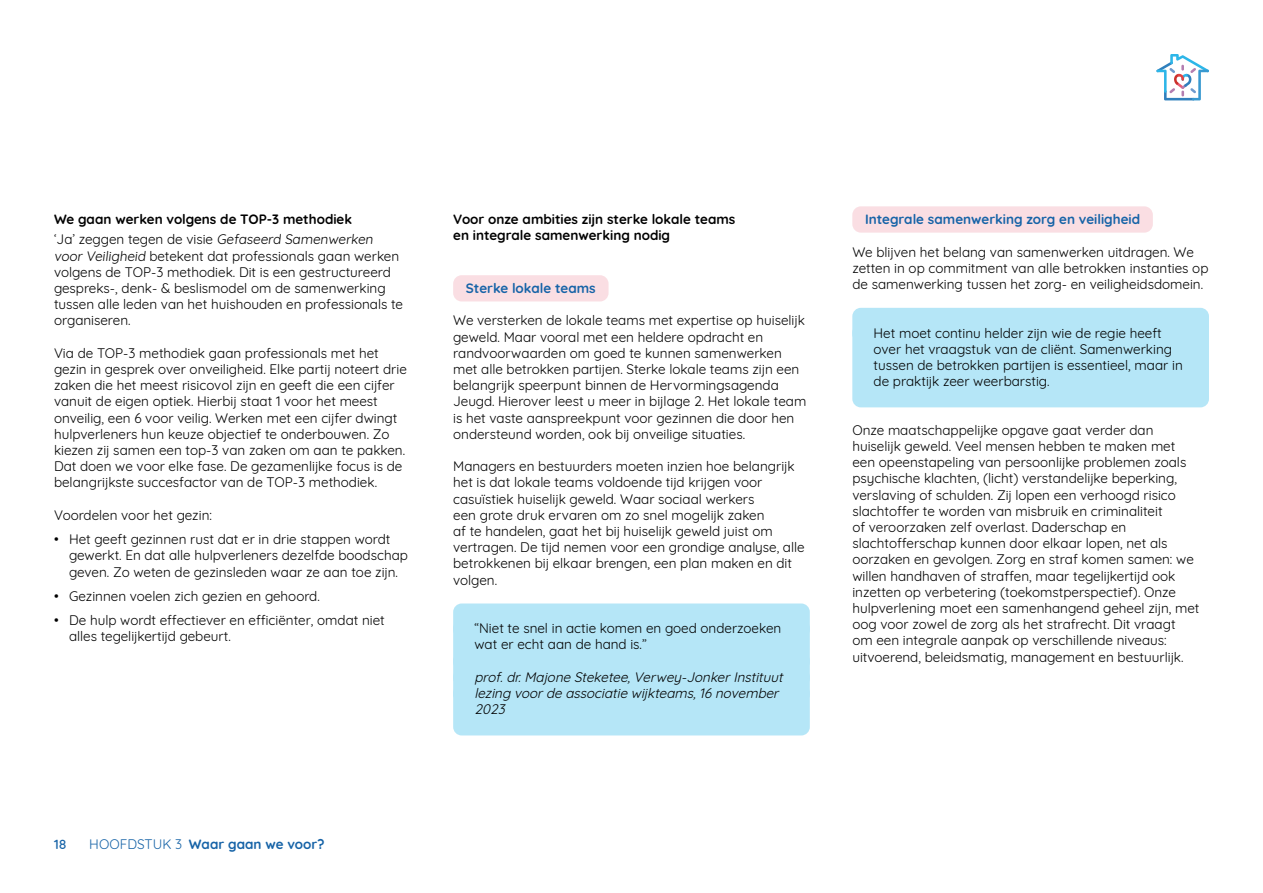
<style>
.page{position:relative;width:1263px;height:893px;background:#fff}
.page>*{position:absolute;margin:0;border:0;box-sizing:border-box;transform-origin:0 0}
.t1{font:13.5px/16.2px "Quicksand";color:#000}
.t2{font:700 13.5px/16.2px "Quicksand";color:#000}
.t3{font:italic 13.5px/16.2px "Quicksand";color:#000}
.t4{font:700 13.5px "Quicksand";color:#1663a7}
.t5{font:500 13.5px "Quicksand";color:#1663a7}
.s1{font-weight:400}
</style>
<div class="page">
<svg style="left:1156px;top:54px;width:53px;height:46px"></svg>
<div style="left:852px;top:206px;width:301px;height:27px;background:#fadee3;border-radius:9px"></div>
<div style="left:852px;top:308px;width:357px;height:35px;background:#b5e6f7;border-radius:9px"></div>
<div style="left:852px;top:324px;width:357px;height:83px;background:#b5e6f7;border-radius:9px"></div>
<div style="left:453px;top:275px;width:155px;height:26px;background:#fadee3;border-radius:9px"></div>
<div style="left:453px;top:603px;width:357px;height:35px;background:#b5e6f7;border-radius:9px"></div>
<div style="left:453px;top:620px;width:357px;height:51px;background:#b5e6f7;border-radius:9px"></div>
<div style="left:453px;top:652px;width:357px;height:35px;background:#b5e6f7;border-radius:9px"></div>
<div style="left:453px;top:668px;width:357px;height:35px;background:#b5e6f7;border-radius:9px"></div>
<div style="left:453px;top:684px;width:357px;height:51px;background:#b5e6f7;border-radius:9px"></div>
<p class="t2" style="left:54px;top:210px;width:300px">We gaan werken volgens de TOP-3 methodiek</p>
<p class="t1" style="left:54px;top:230px;width:351px">‘ J a ’ zeg ge n tege n d e vi s i e Gefaseerd Samenwerken voor Veiligheid betekent dat professionals gaan werken volgens de TOP-3 methodiek. Dit is een gestructureerd gespreks-, denk- &amp; beslismodel om de samenwerking tussen alle leden van het huishouden en professionals te organiseren.</p>
<p class="t1" style="left:54px;top:343px;width:354px">Via de TOP-3 methodiek gaan professionals met het gezin in gesprek over onveiligheid. Elke partij noteert drie zaken die het meest risicovol zijn en geeft die een cijfer vanuit de eigen optiek. Hierbij staat 1 voor het meest onveilig, een 6 voor veilig. Werken met een cijfer dwingt hulpverleners hun keuze objectief te onderbouwen. Zo kiezen zij samen een top-3 van zaken om aan te pakken.<br>Dat doen we voor elke fase. De gezamenlijke focus is de belangrijkste succesfactor van de TOP-3 methodiek.</p>
<p class="t1" style="left:54px;top:505px;width:159px">Voordelen voor het gezin:</p>
<p class="t1" style="left:69px;top:530px;width:340px;text-indent:-15px">• Het geeft gezinnen rust dat er in drie stappen wordt gewerkt. En dat alle hulpverleners dezelfde boodschap geven. Zo weten de gezinsleden waar ze aan toe zijn.</p>
<p class="t1" style="left:54px;top:586px;width:267px">• Gezinnen voelen zich gezien en gehoord.</p>
<p class="t1" style="left:69px;top:611px;width:317px;text-indent:-15px">• De hulp wordt effectiever en efficiënter, omdat niet alles tegelijkertijd gebeurt.</p>
<p class="t2" style="left:453px;top:210px;width:284px">Voor onze ambities zijn sterke lokale teams en integrale samenwerking nodig</p>
<p class="t4" style="left:466px;top:277px;width:131px">Sterke lokale teams</p>
<p class="t1" style="left:453px;top:311px;width:355px">We versterken de lokale teams met expertise op huiselijk geweld. Maar vooral met een heldere opdracht en randvoorwaarden om goed te kunnen samenwerken met alle betrokken partijen. Sterke lokale teams zijn een belangrijk speerpunt binnen de Hervormingsagenda Jeugd. Hierover leest u meer in bijlage 2. Het lokale team is het vaste aanspreekpunt voor gezinnen die door hen ondersteund worden, ook bij onveilige situaties.</p>
<p class="t1" style="left:453px;top:457px;width:353px">Managers en bestuurders moeten inzien hoe belangrijk het is dat lokale teams voldoende tijd krijgen voor casuïstiek huiselijk geweld. Waar sociaal werkers<br>een grote druk ervaren om zo snel mogelijk zaken<br>af te handelen, gaat het bij huiselijk geweld juist om vertragen. De tijd nemen voor een grondige analyse, alle betrokkenen bij elkaar brengen, een plan maken en dit volgen.</p>
<p class="t1" style="left:474px;top:619px;width:308px">“Niet te snel in actie komen en goed onderzoeken wat er echt aan de hand is.”</p>
<p class="t3" style="left:474px;top:667px;width:314px">prof.dr.Majone Steketee,Verwey-JonkerInstituut lezing voorde associatie wij kteams,16 november<br>2023</p>
<p class="t4" style="left:865px;top:208px;width:276px">Integrale samenwerking zorg en veiligheid</p>
<p class="t1" style="left:852px;top:242px;width:358px">We blijven het belang van samenwerken uitdragen. We zetten in op commitment van alle betrokken instanties op de samenwerking tussen het zorg- en veiligheidsdomein.</p>
<p class="t1" style="left:873px;top:323px;width:311px">Het moet continu helder zijn wie de regie heeft over het vraagstuk van de cliënt. Samenwerking tussen de betrokken partijen is essentieel, maar in de praktijk zeer weerbarstig.</p>
<p class="t1" style="left:852px;top:420px;width:349px">Onze maatschappelijke opgave gaat verder dan huiselijk geweld. Veel mensen hebben te maken met een opeenstapeling van persoonlijke problemen zoals psychische klachten, (licht) verstandelijke beperking, verslaving of schulden. Zij lopen een verhoogd risico slachtoffer te worden van misbruik en criminaliteit<br>of veroorzaken zelf overlast. Daderschap en slachtofferschap kunnen door elkaar lopen, net als oorzaken en gevolgen. Zorg en straf komen samen: we willen handhaven of straffen, maar tegelijkertijd ook inzetten op verbetering (toekomstperspectief). Onze hulpverlening moet een samenhangend geheel zijn, met oog voor zowel de zorg als het strafrecht. Dit vraagt<br>om een integrale aanpak op verschillende niveaus: uitvoerend, beleidsmatig, management en bestuurlijk.</p>
<p class="t5" style="left:54px;top:833px;width:14px">18</p>
<p class="t4" style="left:89px;top:833px;width:237px"><span class="s1">HOOFDSTUK 3</span> Waar gaan we voor?</p>
</div>
